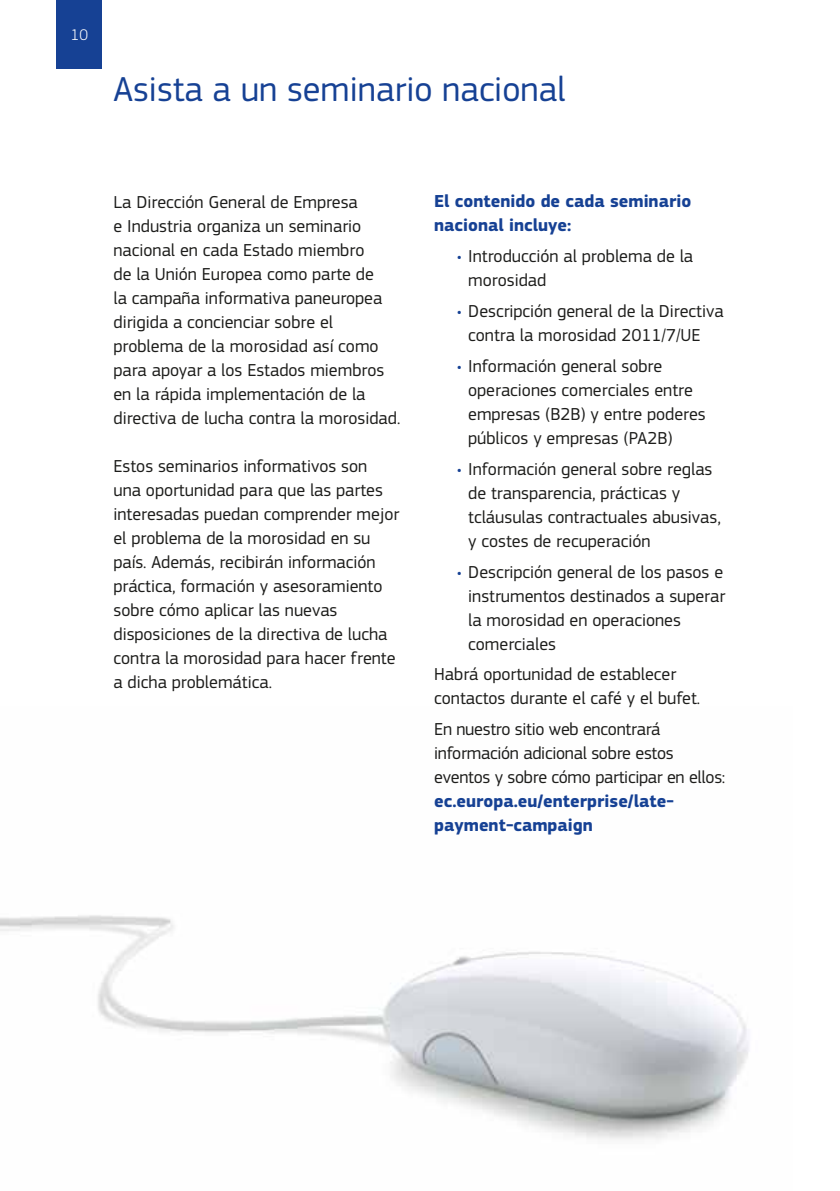
<style>
.page{position:relative;width:840px;height:1191px;background:#fff}
.page>*{position:absolute;margin:0;border:0;box-sizing:border-box;transform-origin:0 0}
.t1{font:36px "EC Square Sans Pro";color:#164194}
.t2{font:18px/24px "EC Square Sans Pro";color:#1d1d1b}
.t3{font:700 18px/24px "EC Square Sans Pro";color:#164194}
.t4{font:300 16px "EC Square Sans Pro";color:#fff}
.s1{color:#164194}
</style>
<div class="page">
<div style="left:57px;top:0;width:45px;height:68px;background:#164194"></div>
<img style="left:0;top:915px;width:749px;height:225px">
<p class="t4" style="left:71px;top:26px;width:19px">10</p>
<h1 class="t1" style="left:113px;top:68px;width:453px">Asista a un seminario nacional</h1>
<p class="t2" style="left:113px;top:190px;width:288px">La Dirección General de Empresa<br>e Industria organiza un seminario nacional en cada Estado miembro<br>de la Unión Europea como parte de<br>la campaña informativa paneuropea dirigida a concienciar sobre el problema de la morosidad así como para apoyar a los Estados miembros en la rápida implementación de la directiva de lucha contra la morosidad.</p>
<p class="t2" style="left:113px;top:454px;width:287px">Estos seminarios informativos son<br>una oportunidad para que las partes interesadas puedan comprender mejor el problema de la morosidad en su país. Además, recibirán información práctica, formación y asesoramiento sobre cómo aplicar las nuevas disposiciones de la directiva de lucha contra la morosidad para hacer frente a dicha problemática.</p>
<p class="t3" style="left:434px;top:190px;width:258px">El contenido de cada seminario nacional incluye:</p>
<p class="t2" style="left:468px;top:244px;width:226px;text-indent:-11px"><span class="s1">•</span> Introducción al problema de la morosidad</p>
<p class="t2" style="left:468px;top:299px;width:257px;text-indent:-11px"><span class="s1">•</span> Descripción general de la Directiva contra la morosidad 2011/7/UE</p>
<p class="t2" style="left:468px;top:354px;width:239px;text-indent:-11px"><span class="s1">•</span> Información general sobre operaciones comerciales entre empresas (B2B) y entre poderes públicos y empresas (PA2B)</p>
<p class="t2" style="left:468px;top:457px;width:254px;text-indent:-11px"><span class="s1">•</span> Información general sobre reglas de transparencia, prácticas y tcláusulas contractuales abusivas, y costes de recuperación</p>
<p class="t2" style="left:468px;top:559px;width:258px;text-indent:-11px"><span class="s1">•</span> Descripción general de los pasos e instrumentos destinados a superar la morosidad en operaciones comerciales</p>
<p class="t2" style="left:434px;top:662px;width:267px">Habrá oportunidad de establecer contactos durante el café y el bufet.</p>
<p class="t2" style="left:434px;top:717px;width:292px">En nuestro sitio web encontrará información adicional sobre estos eventos y sobre cómo participar en ellos:</p>
<p class="t3" style="left:434px;top:790px;width:241px">ec.europa.eu/enterprise/late&shy;payment-campaign</p>
</div>
